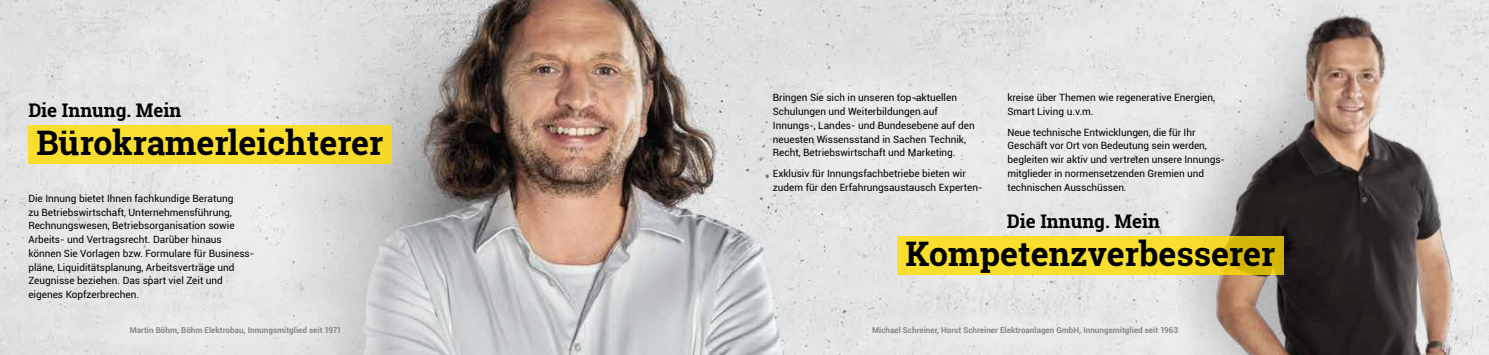
<style>
.page{position:relative;width:1489px;height:355px;background:#fff}
.page>*{position:absolute;margin:0;border:0;box-sizing:border-box;transform-origin:0 0}
.t1{font:700 33.75px "Roboto Slab";color:#000}
.t2{font:700 18.75px "Roboto Slab";color:#000}
.t3{font:10px/13.8px "Roboto";color:#000}
.t4{font:700 8.12px "Roboto";color:#878787}
</style>
<div class="page">
<img style="left:446px;top:0;width:688px;height:354px">
<img style="left:0;top:0;width:446px;height:354px">
<img style="left:1134px;top:0;width:354px;height:354px">
<div style="left:28px;top:125px;width:364px;height:39px;background:#f9de2d"></div>
<div style="left:850px;top:303px;width:350px;height:51px;background:#e7e7e7"></div>
<img style="left:744px;top:39px;width:495px;height:186px">
<svg style="left:897px;top:236px;width:386px;height:38px;background:#f3d827"></svg>
<img style="left:76px;top:274px;width:279px;height:80px">
<h2 class="t2" style="left:28px;top:97px;width:155px">Die Innung. Mein</h2>
<h1 class="t1" style="left:36px;top:119px;width:348px">Bürokramerleichterer</h1>
<p class="t3" style="left:28px;top:191px;width:227px">Die Innung bietet Ihnen fachkundige Beratung<br>zu Betriebswirtschaft, Unternehmensführung, Rechnungswesen, Betriebsorganisation sowie Arbeits- und Vertragsrecht. Darüber hinaus können Sie Vorlagen bzw. Formulare für Business&shy;pläne, Liquiditätsplanung, Arbeitsverträge und Zeugnisse beziehen. Das spart viel Zeit und eigenes Kopfzerbrechen.</p>
<p class="t4" style="left:130px;top:323px;width:213px">Martin Böhm, Böhm Elektrobau, Innungsmitglied seit 1971</p>
<p class="t3" style="left:772px;top:90px;width:203px">Bringen Sie sich in unseren top-aktuellen Schulungen und Weiterbildungen auf Innungs-, Landes- und Bundesebene auf den neuesten Wissensstand in Sachen Technik, Recht, Betriebswirtschaft und Marketing.</p>
<p class="t3" style="left:772px;top:166px;width:211px">Exklusiv für Innungsfachbetriebe bieten wir zudem für den Erfahrungsaustausch Experten-</p>
<p class="t3" style="left:1007px;top:90px;width:209px">kreise über Themen wie regenerative Energien,<br>Smart Living u.v.m.</p>
<p class="t3" style="left:1007px;top:125px;width:219px">Neue technische Entwicklungen, die für Ihr Geschäft vor Ort von Bedeutung sein werden, begleiten wir aktiv und vertreten unsere Innungs&shy;mitglieder in normensetzenden Gremien und technischen Ausschüssen.</p>
<h2 class="t2" style="left:1006px;top:208px;width:155px">Die Innung. Mein</h2>
<h1 class="t1" style="left:905px;top:230px;width:371px">Kompetenzverbesserer</h1>
<p class="t4" style="left:872px;top:323px;width:307px">Michael Schreiner, Horst Schreiner Elektroanlagen GmbH, Innungsmitglied seit 1963</p>
</div>
